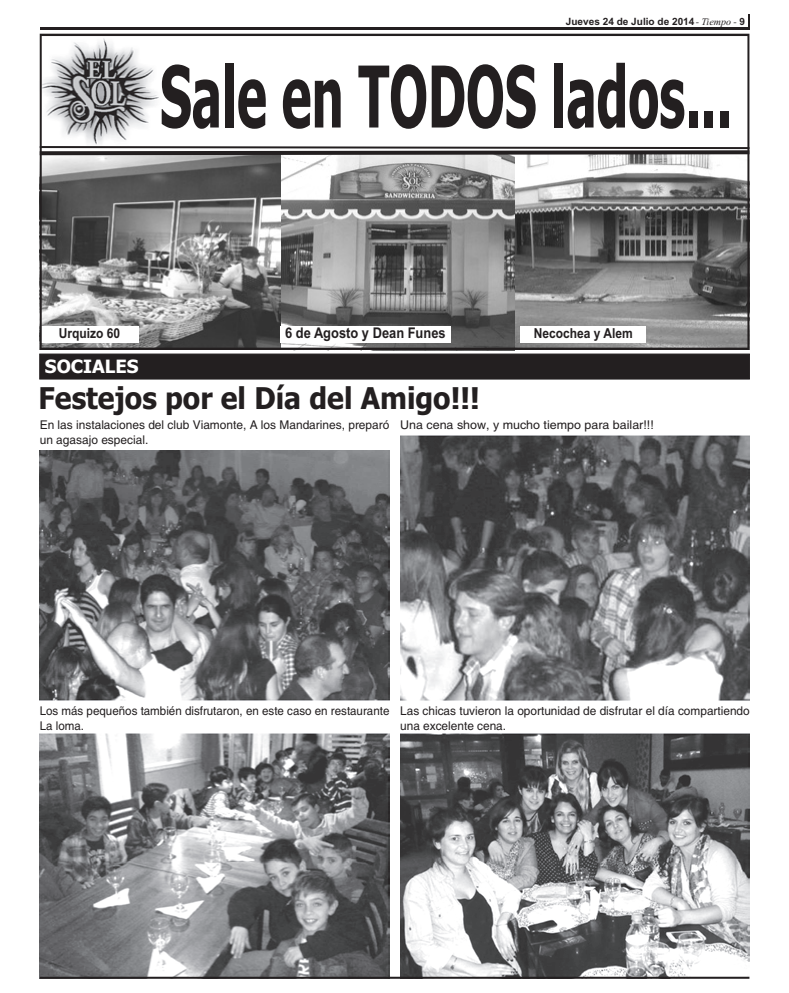
<style>
.page{position:relative;width:789px;height:993px;background:#fff}
.page>*{position:absolute;margin:0;border:0;box-sizing:border-box;transform-origin:0 0}
.t1{font:700 85.1px "Tahoma";color:#231f20;scale:.59 1}
.t2{font:700 30px "Tahoma";color:#231f20;scale:.94 1}
.t3{font:700 18.4px "Tahoma";color:#fff}
.t4{font:700 14.7px "Arial";color:#231f20;scale:.87 1}
.t5{font:700 13.7px "Arial";color:#231f20;scale:.87 1}
.t6{font:12px/14.6px "Helvetica";color:#231f20}
.t7{font:12px/14.6px "Helvetica";color:#231f20;scale:.96 1}
.t8{font:12px "Helvetica";color:#231f20;scale:1.04 1}
.t9{font:700 10px "Arial";color:#231f20}
.s1{font-family:"Times New Roman";font-weight:400;font-style:italic}
</style>
<div class="page">
<img style="left:400px;top:733px;width:349px;height:243px">
<img style="left:40px;top:733px;width:349px;height:243px">
<svg style="left:748px;top:14px;width:1px;height:14px"></svg>
<hr style="left:40px;top:28px;width:709px;height:2px;background:#231f20">
<div style="left:40px;top:354px;width:709px;height:25px;background:#231f20"></div>
<hr style="left:40px;top:976px;width:709px;height:2px;background:#231f20">
<img style="left:39px;top:36px;width:1px;height:109px">
<svg style="left:40px;top:34px;width:709px;height:316px"></svg>
<img style="left:40px;top:450px;width:349px;height:250px">
<img style="left:400px;top:435px;width:349px;height:265px">
<p class="t9" style="left:565px;top:17px;width:181px">Jueves 24 de Julio de 2014<span class="s1">- Tiempo -</span> 9</p>
<h1 class="t1" style="left:160px;top:62px;width:970px">Sale en TODOS lados...</h1>
<p class="t5" style="left:59px;top:328px;width:72px">Urquizo 60</p>
<p class="t4" style="left:285px;top:327px;width:186px">6 de Agosto y Dean Funes</p>
<p class="t5" style="left:533px;top:328px;width:115px">Necochea y Alem</p>
<h3 class="t3" style="left:45px;top:358px;width:95px">SOCIALES</h3>
<h2 class="t2" style="left:39px;top:385px;width:470px">Festejos por el Día del Amigo!!!</h2>
<p class="t6" style="left:40px;top:419px;width:351px">En las instalaciones del club Viamonte, A los Mandarines, preparó un agasajo especial.</p>
<p class="t8" style="left:400px;top:420px;width:245px">Una cena show, y mucho tiempo para bailar!!!</p>
<p class="t7" style="left:40px;top:704px;width:365px">Los más pequeños también disfrutaron, en este caso en restaurante<br>La loma.</p>
<p class="t6" style="left:400px;top:704px;width:351px">Las chicas tuvieron la oportunidad de disfrutar el día compartiendo una excelente cena.</p>
</div>
